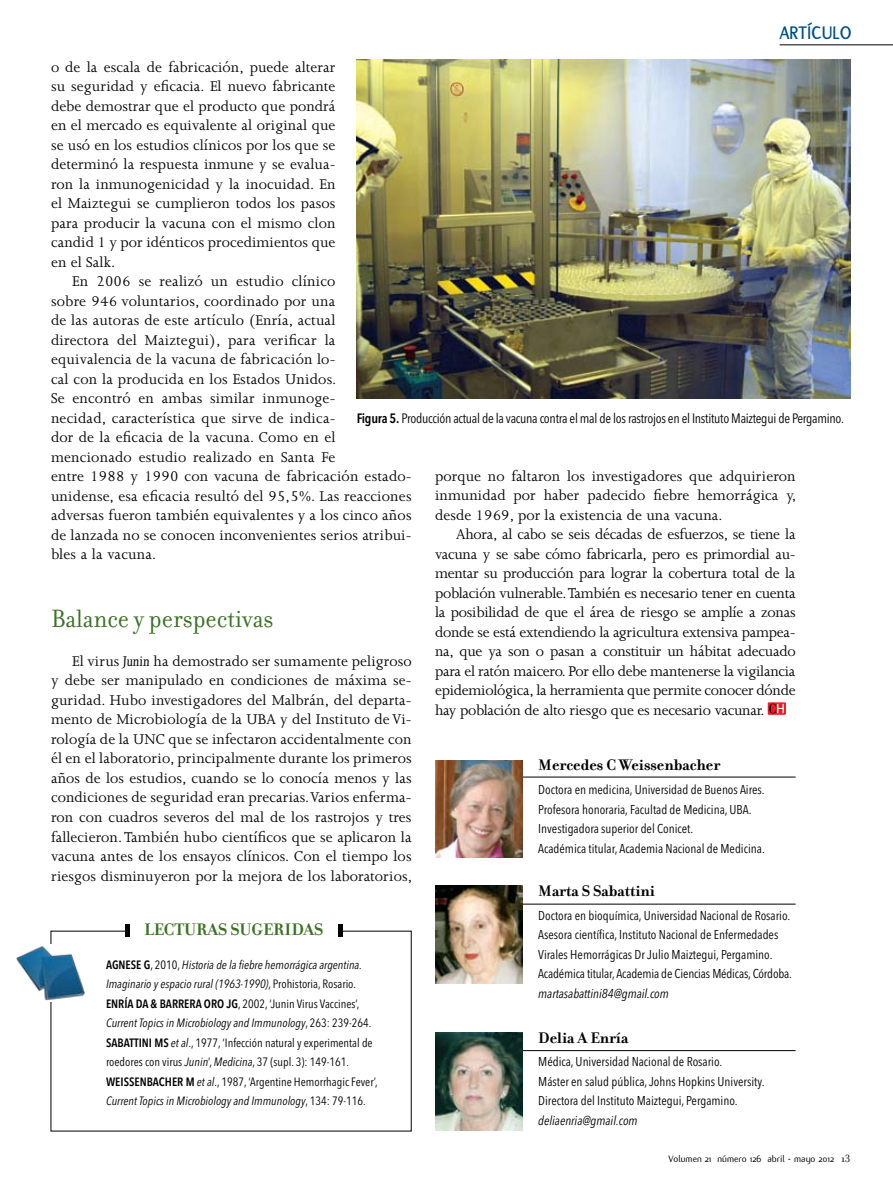
<style>
.page{position:relative;width:893px;height:1191px;background:#fff}
.page>*{position:absolute;margin:0;border:0;box-sizing:border-box;transform-origin:0 0}
.t1{font:27px "Filosofia";color:#3a7124;scale:.95 1}
.t2{font:700 19.5px "Flux";letter-spacing:.01em;color:#004e84;scale:.95 1}
.t3{font:700 18px "Filosofia";color:#3a7124}
.t4{font:700 16.5px "Filosofia";color:#000}
.t5{font:16.2px/19.5px "Joanna";letter-spacing:.01em;color:#000;text-align:justify}
.t6{font:condensed 13.5px "Avenir Next LT Pro";letter-spacing:-.02em;color:#000}
.t7{font:condensed 12.75px/19.5px "Avenir Next LT Pro";color:#000}
.t8{font:italic condensed 12.75px "Avenir Next LT Pro";color:#000}
.t9{font:condensed 12px/19.5px "Avenir Next LT Pro";color:#000}
.t10{font:10.2px "Flux";color:#000}
.s1{font-weight:600}
.s2{font-style:italic}
.s3{font-family:"Filosofia";font-size:11.25px}
</style>
<div class="page">
<svg style="left:768px;top:702px;width:18px;height:13px"></svg>
<svg style="left:769px;top:703px;width:15px;height:10px"></svg>
<hr style="left:338px;top:924px;width:4px;height:12px;background:#000">
<hr style="left:125px;top:924px;width:4px;height:12px;background:#000">
<img style="left:16px;top:946px;width:69px;height:55px">
<hr style="left:521px;top:776px;width:275px;height:1px;background:#000">
<hr style="left:522px;top:903px;width:274px;height:1px;background:#000">
<hr style="left:522px;top:1050px;width:274px;height:1px;background:#000">
<img style="left:435px;top:760px;width:88px;height:98px">
<img style="left:435px;top:886px;width:88px;height:97px">
<img style="left:435px;top:1032px;width:88px;height:98px">
<img style="left:357px;top:60px;width:493px;height:339px">
<hr style="left:780px;top:45px;width:113px;height:1px;background:#000">
<p class="t2" style="left:780px;top:22px;width:77px">ARTÍCULO</p>
<p class="t5" style="left:51px;top:57px;width:286px">o de la escala de fabricación, puede alterar su seguridad y eficacia. El nuevo fabricante debe demostrar que el producto que pondrá en el mercado es equivalente al original que se usó en los estudios clínicos por los que se determinó la respuesta inmune y se evalua&shy;ron la inmunogenicidad y la inocuidad. En el Maiztegui se cumplieron todos los pasos para producir la vacuna con el mismo clon candid 1 y por idénticos procedimientos que en el Salk.</p>
<p class="t5" style="left:51px;top:272px;width:362px;text-align:left;text-indent:21px">En 2006 se realizó un estudio clínico<br>sobre 946 voluntarios, coordinado por una<br>de las autoras de este artículo (Enría, actual<br>directora del Maiztegui), para verificar la equivalencia de la vacuna de fabricación lo-<br>cal con la producida en los Estados Unidos.<br>Se encontró en ambas similar inmunoge-<br>necidad, característica que sirve de indica-<br>dor de la eficacia de la vacuna. Como en el mencionado estudio realizado en Santa Fe<br>entre 1988 y 1990 con vacuna de fabricación estado&shy;unidense, esa eficacia resultó del 95,5%. Las reacciones adversas fueron también equivalentes y a los cinco años de lanzada no se conocen inconvenientes serios atribui&shy;bles a la vacuna.</p>
<p class="t6" style="left:357px;top:410px;width:489px"><span class="s1">Figura 5.</span> Producción actual de la vacuna contra el mal de los rastrojos en el Instituto Maiztegui de Pergamino.</p>
<p class="t5" style="left:435px;top:466px;width:363px">porque no faltaron los investigadores que adquirieron inmunidad por haber padecido fiebre hemorrágica y, desde 1969, por la existencia de una vacuna.</p>
<p class="t5" style="left:435px;top:525px;width:362px;text-indent:21px">Ahora, al cabo se seis décadas de esfuerzos, se tiene la vacuna y se sabe cómo fabricarla, pero es primordial au&shy;mentar su producción para lograr la cobertura total de la población vulnerable. También es necesario tener en cuenta la posibilidad de que el área de riesgo se amplíe a zonas donde se está extendiendo la agricultura extensiva pampea&shy;na, que ya son o pasan a constituir un hábitat adecuado para el ratón maicero. Por ello debe mantenerse la vigilancia epidemiológica, la herramienta que permite conocer dónde hay población de alto riesgo que es necesario vacunar.</p>
<h1 class="t1" style="left:51px;top:603px;width:236px">Balance y perspectivas</h1>
<p class="t5" style="left:51px;top:651px;width:363px;text-indent:21px">El virus <span class="s2">Junin</span> ha demostrado ser sumamente peligroso y debe ser manipulado en condiciones de máxima se&shy;guridad. Hubo investigadores del Malbrán, del departa&shy;mento de Microbiología de la UBA y del Instituto de Vi&shy;rología de la UNC que se infectaron accidentalmente con él en el laboratorio, principalmente durante los primeros años de los estudios, cuando se lo conocía menos y las condiciones de seguridad eran precarias. Varios enferma&shy;ron con cuadros severos del mal de los rastrojos y tres fallecieron. También hubo científicos que se aplicaron la vacuna antes de los ensayos clínicos. Con el tiempo los riesgos disminuyeron por la mejora de los laboratorios,</p>
<p class="t4" style="left:538px;top:755px;width:184px">Mercedes C Weissenbacher</p>
<p class="t7" style="left:538px;top:780px;width:228px">Doctora en medicina, Universidad de Buenos Aires.<br>Profesora honoraria, Facultad de Medicina, UBA.<br>Investigadora superior del Conicet.<br>Académica titular, Academia Nacional de Medicina.</p>
<p class="t4" style="left:538px;top:881px;width:118px">Marta S Sabattini</p>
<p class="t7" style="left:538px;top:905px;width:255px">Doctora en bioquímica, Universidad Nacional de Rosario.<br>Asesora científica, Instituto Nacional de Enfermedades Virales Hemorrágicas Dr Julio Maiztegui, Pergamino.<br>Académica titular, Academia de Ciencias Médicas, Córdoba.</p>
<p class="t8" style="left:538px;top:985px;width:132px">martasabattini84@gmail.com</p>
<p class="t4" style="left:538px;top:1027px;width:92px">Delia A Enría</p>
<p class="t7" style="left:538px;top:1052px;width:228px">Médica, Universidad Nacional de Rosario.<br>Máster en salud pública, Johns Hopkins University.<br>Directora del Instituto Maiztegui, Pergamino.</p>
<p class="t8" style="left:538px;top:1112px;width:101px">deliaenria@gmail.com</p>
<p class="t3" style="left:144px;top:918px;width:181px">Lecturas sugeridas</p>
<p class="t9" style="left:106px;top:954px;width:273px"><span class="s1">AGNESE G</span>, 2010, <span class="s2">Historia de la fiebre hemorrágica argentina.<br>Imaginario y espacio rural (1963-1990)</span>, Prohistoria, Rosario.<br><span class="s1">ENRÍA DA &amp; BARRERA ORO JG</span>, 2002, ‘Junin Virus Vaccines’, <span class="s2">Current Topics in Microbiology and Immunology</span>, 263: 239-264.<br><span class="s1">SABATTINI MS</span> <span class="s2">et al</span>., 1977, ‘Infección natural y experimental de roedores con virus <span class="s2">Junin</span>’, <span class="s2">Medicina</span>, 37 (supl. 3): 149-161.<br><span class="s1">WEISSENBACHER M</span> <span class="s2">et al</span>., 1987, ‘Argentine Hemorrhagic Fever’, <span class="s2">Current Topics in Microbiology and Immunology</span>, 134: 79-116.</p>
<p class="t10" style="left:668px;top:1153px;width:183px">Volumen 21 número 126 abril - mayo 2012 <span class="s3">13</span></p>
</div>
